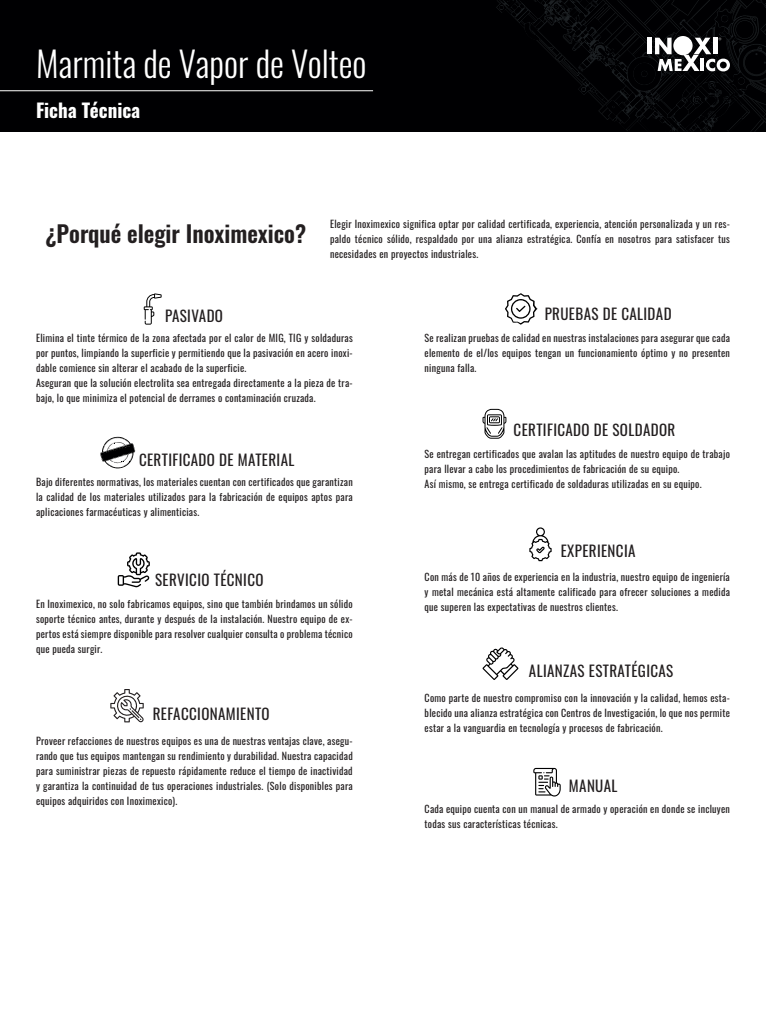
<style>
.page{position:relative;width:766px;height:1021px;background:#fff}
.page>*{position:absolute;margin:0;border:0;box-sizing:border-box;transform-origin:0 0}
.t1{font:300 35px "Oswald";color:#fff}
.t2{font:600 23px "Oswald";color:#231f20}
.t3{font:700 19px "Oswald";color:#fff}
.t4{font:15px "Oswald";letter-spacing:.025em;color:#231f20}
.t5{font:10px/15px "Oswald";letter-spacing:.025em;color:#231f20;text-align:justify}
</style>
<div class="page">
<div style="left:0;top:0;width:765px;height:132px;background:#000002"></div>
<svg style="left:496px;top:0;width:6px;height:13px"></svg>
<img style="left:507px;top:0;width:24px;height:19px">
<svg style="left:531px;top:0;width:235px;height:131px"></svg>
<hr style="left:0;top:90px;width:373px;height:1px;background:#fff">
<svg style="left:144px;top:293px;width:17px;height:31px"></svg>
<svg style="left:505px;top:293px;width:32px;height:32px"></svg>
<svg style="left:100px;top:437px;width:35px;height:31px"></svg>
<svg style="left:482px;top:409px;width:24px;height:29px"></svg>
<svg style="left:529px;top:527px;width:23px;height:34px"></svg>
<svg style="left:118px;top:552px;width:32px;height:35px"></svg>
<svg style="left:110px;top:689px;width:34px;height:33px"></svg>
<svg style="left:482px;top:647px;width:36px;height:33px"></svg>
<svg style="left:533px;top:768px;width:27px;height:28px"></svg>
<h1 class="t1" style="left:36px;top:32px;width:332px">Marmita de Vapor de Volteo</h1>
<h3 class="t3" style="left:36px;top:94px;width:106px">Ficha Técnica</h3>
<h2 class="t2" style="left:45px;top:214px;width:262px">¿Porqué elegir Inoximexico?</h2>
<p class="t5" style="left:330px;top:215px;width:401px">Elegir Inoximexico significa optar por calidad certificada, experiencia, atención personalizada y un res&shy;paldo técnico sólido, respaldado por una alianza estratégica. Confía en nosotros para satisfacer tus necesidades en proyectos industriales.</p>
<h3 class="t4" style="left:165px;top:302px;width:59px">PASIVADO</h3>
<p class="t5" style="left:36px;top:329px;width:318px;text-align:left">Elimina el tinte térmico de la zona afectada por el calor de MIG, TIG y soldaduras por puntos, limpiando la superficie y permitiendo que la pasivación en acero inoxi&shy;dable comience sin alterar el acabado de la superficie.<br>Aseguran que la solución electrolita sea entregada directamente a la pieza de tra&shy;bajo, lo que minimiza el potencial de derrames o contaminación cruzada.</p>
<h3 class="t4" style="left:139px;top:446px;width:157px">CERTIFICADO DE MATERIAL</h3>
<p class="t5" style="left:36px;top:473px;width:318px">Bajo diferentes normativas, los materiales cuentan con certificados que garantizan la calidad de los materiales utilizados para la fabricación de equipos aptos para aplicaciones farmacéuticas y alimenticias.</p>
<h3 class="t4" style="left:155px;top:566px;width:110px">SERVICIO TÉCNICO</h3>
<p class="t5" style="left:36px;top:595px;width:318px">En Inoximexico, no solo fabricamos equipos, sino que también brindamos un sólido soporte técnico antes, durante y después de la instalación. Nuestro equipo de ex&shy;pertos está siempre disponible para resolver cualquier consulta o problema técnico que pueda surgir.</p>
<h3 class="t4" style="left:153px;top:700px;width:118px">REFACCIONAMIENTO</h3>
<p class="t5" style="left:36px;top:732px;width:318px">Proveer refacciones de nuestros equipos es una de nuestras ventajas clave, asegu&shy;rando que tus equipos mantengan su rendimiento y durabilidad. Nuestra capacidad para suministrar piezas de repuesto rápidamente reduce el tiempo de inactividad y garantiza la continuidad de tus operaciones industriales. (Solo disponibles para equipos adquiridos con Inoximexico).</p>
<h3 class="t4" style="left:544px;top:301px;width:128px">PRUEBAS DE CALIDAD</h3>
<p class="t5" style="left:424px;top:329px;width:307px">Se realizan pruebas de calidad en nuestras instalaciones para asegurar que cada elemento de el/los equipos tengan un funcionamiento óptimo y no presenten ninguna falla.</p>
<h3 class="t4" style="left:513px;top:417px;width:163px">CERTIFICADO DE SOLDADOR</h3>
<p class="t5" style="left:424px;top:445px;width:307px;text-align:left">Se entregan certificados que avalan las aptitudes de nuestro equipo de trabajo para llevar a cabo los procedimientos de fabricación de su equipo.<br>Así mismo, se entrega certificado de soldaduras utilizadas en su equipo.</p>
<h3 class="t4" style="left:560px;top:537px;width:76px">EXPERIENCIA</h3>
<p class="t5" style="left:424px;top:568px;width:307px">Con más de 10 años de experiencia en la industria, nuestro equipo de ingeniería y metal mecánica está altamente calificado para ofrecer soluciones a medida que superen las expectativas de nuestros clientes.</p>
<h3 class="t4" style="left:528px;top:657px;width:146px">ALIANZAS ESTRATÉGICAS</h3>
<p class="t5" style="left:424px;top:689px;width:307px">Como parte de nuestro compromiso con la innovación y la calidad, hemos esta&shy;blecido una alianza estratégica con Centros de Investigación, lo que nos permite estar a la vanguardia en tecnología y procesos de fabricación.</p>
<h3 class="t4" style="left:568px;top:772px;width:50px">MANUAL</h3>
<p class="t5" style="left:424px;top:800px;width:307px">Cada equipo cuenta con un manual de armado y operación en donde se incluyen todas sus características técnicas.</p>
</div>
